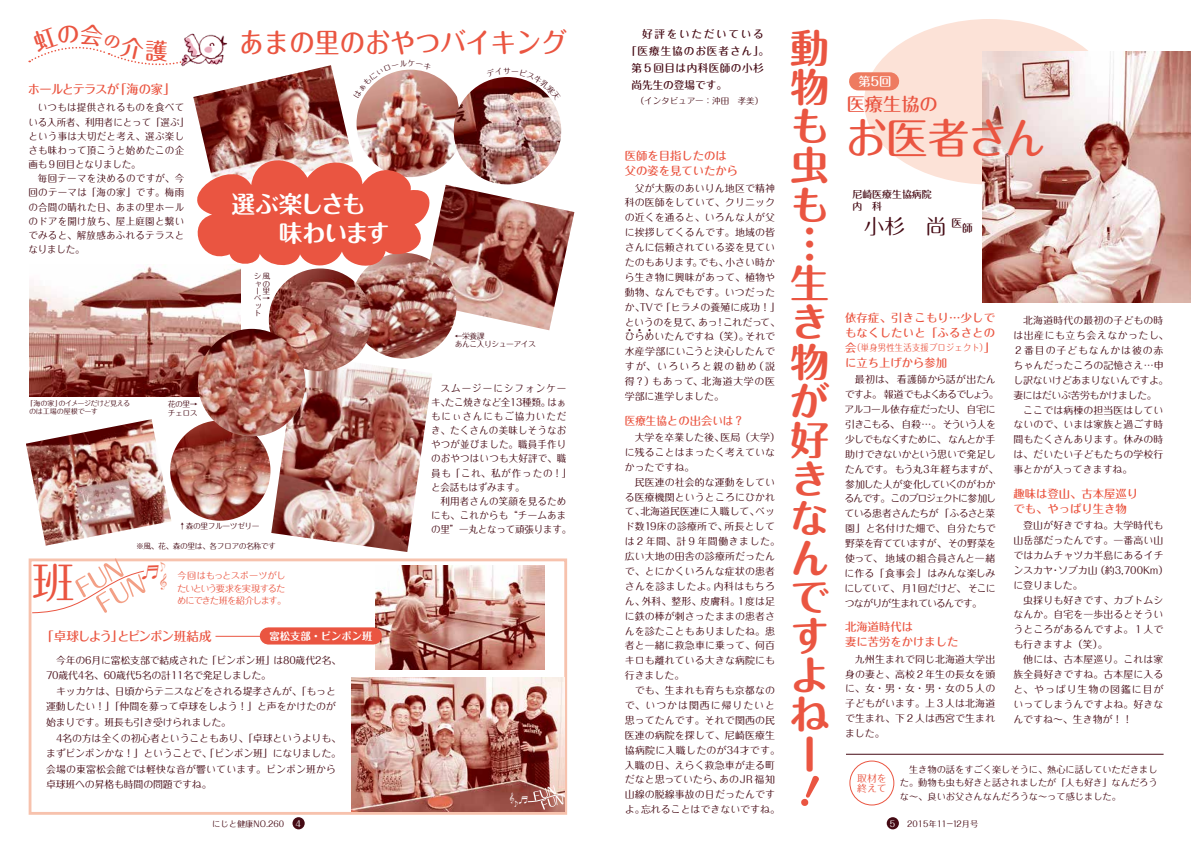
<style>
.page{position:relative;width:1191px;height:842px;background:#fff}
.page>*{position:absolute;margin:0;border:0;box-sizing:border-box;transform-origin:0 0}
.t1{font:43.8px "Maru Fo Pro";color:#ea5541}
.t2{font:500 41.9px "Maru Fo Pro";letter-spacing:-.045em;color:#ea5541}
.t3{font:700 39.2px/39.2px "Maru Fo Pro";color:#ea5541}
.t4{font:500 27.4px "Maru Fo Pro";color:#ea5541;scale:.92 1}
.t5{font:700 23.6px/28.4px "Maru Fo Pro";letter-spacing:-.085em;color:#fff}
.t6{font:20.6px "Maru Fo Pro";color:#450a14}
.t7{font:500 18.2px "Maru Fo Pro";color:#ea5541}
.t8{font:500 12.8px "Maru Fo Pro";letter-spacing:-.05em;color:#ea5541;scale:.96 1}
.t9{font:500 12.6px "Maru Fo Pro";letter-spacing:-.11em;color:#ea5541}
.t10{font:500 12.3px "Maru Fo Pro";color:#fff}
.t11{font:500 11.3px/14.9px "Maru Fo Pro";color:#ea5541}
.t12{font:500 11.3px/14.9px "Maru Fo Pro";letter-spacing:.02em;color:#ea5541}
.t13{font:500 11.3px "Maru Fo Pro";color:#ea5541;scale:.93 1}
.t14{font:11.2px "ONGAKUN";color:#fff}
.t15{font:500 10.6px "Maru Fo Pro";letter-spacing:.085em;color:#450a14}
.t16{font:500 10.6px "Maru Fo Pro";letter-spacing:.04em;color:#450a14}
.t17{font:500 10.6px "Maru Fo Pro";letter-spacing:.16em;color:#450a14}
.t18{font:500 10.6px "Maru Fo Pro";color:#450a14}
.t19{font:500 10.6px "Maru Fo Pro";letter-spacing:.065em;color:#450a14}
.t20{font:700 10.3px "Maru Fo Pro";color:#fff}
.t21{font:9.9px/14.9px "Maru Fo Pro";letter-spacing:.01em;color:#450a14;text-align:justify}
.t22{font:9.9px/14.2px "Maru Fo Pro";letter-spacing:.01em;color:#450a14;scale:.96 1}
.t23{font:9.9px/14.9px "Maru Fo Pro";letter-spacing:-.065em;color:#450a14}
.t24{font:9.9px/15.6px "Maru Fo Pro";letter-spacing:-.015em;color:#450a14}
.t25{font:9.9px/15.6px "Maru Fo Pro";letter-spacing:-.02em;color:#450a14}
.t26{font:500 9.9px/12px "Maru Fo Pro";color:#450a14}
.t27{font:9.9px/10.6px "Maru Fo Pro";color:#ea5541}
.t28{font:9.2px/13.5px "Maru Fo Pro";color:#450a14;text-align:justify}
.t29{font:9.2px/12.8px "Maru Fo Pro";letter-spacing:-.04em;color:#ea5541;text-align:justify}
.t30{font:9.2px "Maru Fo Pro";letter-spacing:.025em;color:#ea5541;scale:.9 1}
.t31{font:8.5px "Maru Fo Pro";color:#450a14}
.t32{font:8.5px "Maru Fo Pro";color:#fff}
.t33{font:8.3px "Maru Fo Pro";color:#450a14}
.t34{font:7.8px/7.3px "Maru Fo Pro";letter-spacing:-.06em;color:#450a14}
.t35{font:7.1px/8.5px "Maru Fo Pro";letter-spacing:-.055em;color:#450a14}
.t36{font:5px "Kenten Generic";color:#450a14}
.s1{font-weight:500;font-size:11.3px}
</style>
<div class="page">
<div style="left:292px;top:817px;width:13px;height:12px;background:#450a14;border-radius:50%"></div>
<div style="left:886px;top:817px;width:13px;height:12px;background:#450a14;border-radius:50%"></div>
<img style="left:29px;top:264px;width:212px;height:133px">
<div style="left:864px;top:19px;width:251px;height:166px;background:#fce2d7;border-radius:50%"></div>
<img style="left:202px;top:34px;width:26px;height:31px">
<div style="left:849px;top:761px;width:45px;height:44px;border:1px solid #ea5541;border-radius:50%"></div>
<div style="left:29px;top:558px;width:538px;height:257px;border:3px solid #f7c2ad"></div>
<img style="left:351px;top:678px;width:213px;height:134px">
<hr style="left:846px;top:754px;width:317px;height:1px;background:#450a14">
<img style="left:440px;top:185px;width:134px;height:145px">
<img style="left:271px;top:354px;width:161px;height:198px">
<img style="left:351px;top:253px;width:105px;height:106px;border-radius:53px">
<img style="left:269px;top:268px;width:103px;height:103px;border-radius:51px">
<img style="left:170px;top:420px;width:100px;height:101px;border-radius:50px">
<img style="left:356px;top:74px;width:107px;height:94px">
<img style="left:454px;top:77px;width:107px;height:107px;border-radius:54px">
<img style="left:198px;top:329px;width:107px;height:107px;border-radius:54px">
<img style="left:193px;top:65px;width:158px;height:87px">
<svg style="left:168px;top:152px;width:272px;height:121px"></svg>
<img style="left:26px;top:419px;width:145px;height:127px">
<img style="left:982px;top:52px;width:209px;height:250px">
<div style="left:858px;top:72px;width:32px;height:18px;background:#ee7b60"></div>
<hr style="left:215px;top:636px;width:316px;height:1px;background:#ea5541">
<img style="left:376px;top:566px;width:169px;height:103px">
<div style="left:268px;top:627px;width:105px;height:17px;background:#ea5541"></div>
<svg style="left:29px;top:33px;width:173px;height:35px"></svg>
<svg style="left:32px;top:558px;width:136px;height:55px"></svg>
<svg style="left:514px;top:785px;width:50px;height:25px"></svg>
<svg style="left:356px;top:69px;width:75px;height:29px"></svg>
<svg style="left:486px;top:77px;width:66px;height:24px"></svg>
<p class="t8" style="left:28px;top:79px;width:155px">ホールとテラスが「海の家」</p>
<p class="t22" style="left:28px;top:99px;width:169px;text-indent:10px">いつもは提供されるものを食べている入所者、利用者にとって「選ぶ」という事は大切だと考え、選ぶ楽しさも味わって頂こうと始めたこの企画も９回目となりました。</p>
<p class="t22" style="left:28px;top:170px;width:164px;text-align:justify;text-indent:10px">毎回テーマを決めるのですが、今回のテーマは「海の家」です。梅雨の合間の晴れた日、あまの里ホールのドアを開け放ち、屋上庭園と繋いでみると、解放感あふれるテラスとなりました。</p>
<h3 class="t4" style="left:239px;top:20px;width:357px">あまの里のおやつバイキング</h3>
<h3 class="t5" style="left:232px;top:187px;width:159px">選ぶ楽しさも　　味わいます</h3>
<p class="t34" style="left:254px;top:272px;width:18px">シ風ャのーベ↑ッ<br>ト</p>
<p class="t34" style="left:262px;top:286px;width:9px">里</p>
<p class="t34" style="left:455px;top:330px;width:83px;line-height:8.5px">←栄養課<br>あんこ入りシューアイス</p>
<p class="t35" style="left:29px;top:398px;width:102px;text-indent:-3px">「海の家」のイメージだけど見えるのは工場の屋根でーす</p>
<p class="t34" style="left:168px;top:399px;width:31px;line-height:8.5px">花の里→チェロス</p>
<p class="t34" style="left:179px;top:522px;width:83px">↑森の里フルーツゼリー</p>
<p class="t34" style="left:136px;top:542px;width:141px">※風、花、森の里は、各フロアの名称です</p>
<h1 class="t1" style="left:31px;top:548px;width:45px">班</h1>
<p class="t29" style="left:177px;top:568px;width:111px">今回はもっとスポーツがしたいという要求を実現するためにできた班を紹介します。</p>
<p class="t9" style="left:41px;top:626px;width:172px">「卓球しよう」とピンポン班結成</p>
<p class="t20" style="left:269px;top:628px;width:104px">富松支部・ピンポン班</p>
<p class="t25" style="left:46px;top:651px;width:296px;text-indent:10px">今年の6月に富松支部で結成された「ピンポン班」は80歳代2名、<br>70歳代4名、60歳代5名の計11名で発足しました。</p>
<p class="t21" style="left:46px;top:682px;width:291px;line-height:15.6px;text-indent:10px">キッカケは、日頃からテニスなどをされる堤孝さんが、「もっと運動したい！」「仲間を募って卓球をしよう！」と声をかけたのが始まりです。班長も引き受けられました。</p>
<p class="t24" style="left:46px;top:729px;width:296px;text-indent:10px">4名の方は全くの初心者ということもあり、「卓球というよりも、まずピンポンかな！」ということで、「ピンポン班」になりました。会場の東富松会館では軽快な音が響いています。ピンポン班から卓球班への昇格も時間の問題ですね。</p>
<p class="t22" style="left:431px;top:379px;width:148px;text-indent:10px">スムージーにシフォンケーキ、たこ焼きなど全13種類。はぁもにぃさんにもご協力いただき、たくさんの美味しそうなおやつが並びました。職員手作りのおやつはいつも大好評で、職員も「これ、私が作ったの！」と会話もはずみます。</p>
<p class="t22" style="left:431px;top:493px;width:148px;text-align:center">利用者さんの笑顔を見るため<br>にも、これからも“チームあまの里”一丸となって頑張ります。</p>
<p class="t14" style="left:509px;top:792px;width:7px">g</p>
<p class="t17" style="left:642px;top:26px;width:123px">好評をいただいている</p>
<p class="t15" style="left:626px;top:43px;width:144px">「医療生協のお医者さん」。</p>
<p class="t16" style="left:631px;top:60px;width:134px">第５回目は内科医師の小杉</p>
<p class="t18" style="left:631px;top:77px;width:97px">尚先生の登場です。</p>
<p class="t31" style="left:635px;top:94px;width:129px">（インタビュアー：沖田　孝美）</p>
<p class="t11" style="left:625px;top:147px;width:115px">医師を目指したのは父の姿を見ていたから</p>
<p class="t21" style="left:625px;top:179px;width:157px;text-align:center">父が大阪のあいりん地区で精神<br>科の医師をしていて、クリニックの近くを通ると、いろんな人が父に挨拶してくるんです。地域の皆さんに信頼されている姿を見ていたのもあります。でも、小さい時から生き物に興味があって、植物や動物、なんでもです。いつだったか、TVで「ヒラメの養殖に成功！」というのを見て、あっ！これだって、ひらめいたんですね（笑）。それで</p>
<p class="t36" style="left:627px;top:327px;width:26px">444</p>
<p class="t21" style="left:625px;top:343px;width:152px">水産学部にいこうと決心したんですが、いろいろと親の勧め（説得？）もあって、北海道大学の医学部に進学しました。</p>
<p class="t13" style="left:625px;top:411px;width:130px">医療生協との出会いは？</p>
<p class="t21" style="left:625px;top:429px;width:157px;text-align:left;text-indent:10px">大学を卒業した後、医局（大学）に残ることはまったく考えていなかったですね。</p>
<p class="t21" style="left:625px;top:473px;width:157px;text-align:left;text-indent:10px">民医連の社会的な運動をしている医療機関というところにひかれて、北海道民医連に入職して、ベッド数19床の診療所で、所長としては２年間、計９年間働きました。広い大地の田舎の診療所だったんで、とにかくいろんな症状の患者さんを診ましたよ。内科はもちろん、外科、整形、皮膚科。１度は足に鉄の棒が刺さったままの患者さんを診たこともありましたね。患者と一緒に救急車に乗って、何百キロも離れている大きな病院にも行きました。</p>
<p class="t21" style="left:625px;top:682px;width:157px;text-align:center">でも、生まれも育ちも京都なの<br>で、いつかは関西に帰りたいと思ってたんです。それで関西の民医連の病院を探して、尼崎医療生協病院に入職したのが34才です。入職の日、えらく救急車が走る町だなと思っていたら、あのＪＲ福知山線の脱線事故の日だったんですよ。忘れることはできないですね。</p>
<h3 class="t3" style="left:790px;top:24px;width:41px">動物も虫も…生き物が好きなんですよねー</h3>
<p class="t10" style="left:858px;top:72px;width:35px">第５回</p>
<h3 class="t7" style="left:846px;top:90px;width:92px">医療生協の</h3>
<h2 class="t2" style="left:845px;top:105px;width:203px">お医者さん</h2>
<p class="t26" style="left:852px;top:187px;width:81px">尼崎医療生協病院内　科</p>
<h3 class="t6" style="left:864px;top:209px;width:99px">小杉　尚<sup>医</sup></h3>
<p class="t19" style="left:962px;top:219px;width:12px">師</p>
<p class="t12" style="left:845px;top:309px;width:152px">依存症、引きこもり…少しでもなくしたいと「ふるさとの</p>
<p class="t30" style="left:845px;top:340px;width:168px"><span class="s1">会</span>（単身男性生活支援プロジェクト）<span class="s1">」</span></p>
<p class="t11" style="left:845px;top:354px;width:104px">に立ち上げから参加</p>
<p class="t23" style="left:844px;top:371px;width:156px;text-indent:11px">最初は、看護師から話が出たんですよ。報道でもよくあるでしょう。アルコール依存症だったり、自宅に引きこもる、自殺…。そういう人を少しでもなくすために、なんとか手助けできないかという思いで発足したんです。もう丸３年経ちますが、参加した人が変化していくのがわかるんです。このプロジェクトに参加している患者さんたちが「ふるさと菜園」と名付けた畑で、自分たちで野菜を育てていますが、その野菜を使って、地域の組合員さんと一緒に作る「食事会」はみんな楽しみにしていて、月１回だけど、そこにつながりが生まれているんです。</p>
<p class="t11" style="left:845px;top:618px;width:115px">北海道時代は<br>妻に苦労をかけました</p>
<p class="t21" style="left:845px;top:650px;width:152px;text-indent:10px">九州生まれで同じ北海道大学出身の妻と、高校２年生の長女を頭に、女・男・女・男・女の５人の子どもがいます。上３人は北海道で生まれ、下２人は西宮で生まれました。</p>
<p class="t21" style="left:1013px;top:312px;width:157px;text-align:left;text-indent:10px">北海道時代の最初の子どもの時は出産にも立ち会えなかったし、<br>２番目の子どもなんかは彼の赤ちゃんだったころの記憶さえ…申し訳ないけどあまりないんですよ。妻にはだいぶ苦労もかけました。</p>
<p class="t21" style="left:1013px;top:401px;width:152px;text-indent:10px">ここでは病棟の担当医はしていないので、いまは家族と過ごす時間もたくさんあります。休みの時は、だいたい子どもたちの学校行事とかが入ってきますね。</p>
<p class="t11" style="left:1013px;top:485px;width:126px">趣味は登山、古本屋巡りでも、やっぱり生き物</p>
<p class="t21" style="left:1013px;top:517px;width:157px;text-align:left;text-indent:10px">登山が好きですね。大学時代も山岳部だったんです。一番高い山ではカムチャツカ半島にあるイチンスカヤ・ソプカ山（約3,700Km）に登りました。</p>
<p class="t21" style="left:1013px;top:591px;width:152px;text-indent:10px">虫採りも好きです、カブトムシなんか。自宅を一歩出るとそういうところがあるんですよ。１人でも行きますよ（笑）。</p>
<p class="t21" style="left:1013px;top:651px;width:152px;text-indent:10px">他には、古本屋巡り。これは家族全員好きですね。古本屋に入ると、やっぱり生物の図鑑に目がいってしまうんですよね。好きなんですね～、生き物が！！</p>
<p class="t27" style="left:857px;top:771px;width:31px">取材を終えて</p>
<p class="t28" style="left:900px;top:761px;width:259px;text-indent:9px">生き物の話をすごく楽しそうに、熱心に話していただきました。動物も虫も好きと話されましたが「人も好き」なんだろうな〜、良いお父さんなんだろうな～って感じました。</p>
<p class="t33" style="left:212px;top:817px;width:74px">にじと健康NO.260</p>
<p class="t32" style="left:296px;top:816px;width:7px">4</p>
<p class="t32" style="left:890px;top:816px;width:7px">5</p>
<p class="t33" style="left:907px;top:817px;width:73px">2015年11−12月号</p>
</div>
